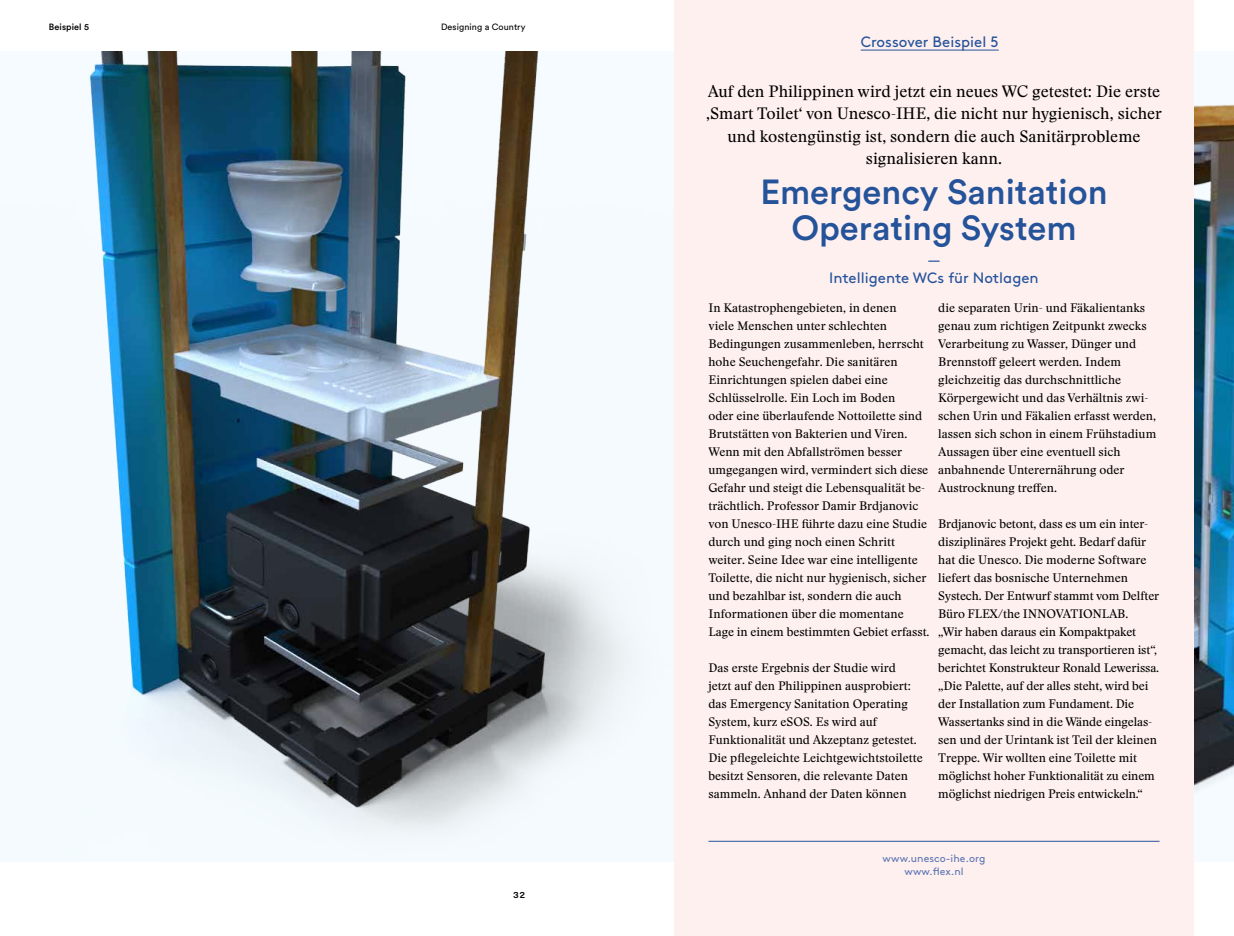
<style>
.page{position:relative;width:1234px;height:936px;background:#fff}
.page>*{position:absolute;margin:0;border:0;box-sizing:border-box;transform-origin:0 0}
.t1{font:500 34.5px/36px "Circular Std";color:#25539a;text-align:center}
.t2{font:16.2px/22.5px "Stanley";color:#000;text-align:center}
.t3{font:15px/18px "Brown";color:#25539a;text-align:center}
.t4{font:12.15px/18px "Stanley";color:#000}
.t5{font:10.5px/13.5px "Brown";color:#5e76b3;text-align:center}
.t6{font:500 10.5px "Nitti Basic";color:#000}
.t7{font:9px "Circular Std";letter-spacing:.01em;color:#000}
.t8{font:500 9px "Circular Std";letter-spacing:.01em;color:#000}
</style>
<div class="page">
<img style="left:0;top:51px;width:674px;height:810px">
<img style="left:1193px;top:51px;width:40px;height:810px">
<div style="left:674px;top:0;width:519px;height:935px;background:#fef0ef"></div>
<hr style="left:860px;top:50px;width:138px;height:1px;background:#25539a">
<hr style="left:708px;top:840px;width:451px;height:1px;background:#25539a">
<p class="t8" style="left:49px;top:21px;width:42px">Beispiel 5</p>
<p class="t7" style="left:441px;top:21px;width:86px">Designing a Country</p>
<p class="t6" style="left:513px;top:888px;width:14px">32</p>
<p class="t3" style="left:860px;top:31px;width:139px">Crossover Beispiel 5</p>
<h2 class="t2" style="left:706px;top:80px;width:457px">Auf den Philippinen wird jetzt ein neues WC getestet: Die erste ‚Smart Toilet‘ von Unesco-IHE, die nicht nur hygienisch, sicher und kostengünstig ist, sondern die auch Sanitärprobleme signalisieren kann.</h2>
<h1 class="t1" style="left:760px;top:173px;width:348px">Emergency Sanitation<br>Operating System</h1>
<p class="t3" style="left:829px;top:249px;width:211px">—<br>Intelligente WCs für Notlagen</p>
<p class="t4" style="left:708px;top:299px;width:222px">In Katastrophengebieten, in denen<br>viele Menschen unter schlechten Bedingungen zusammenleben, herrscht hohe Seuchengefahr. Die sanitären Einrichtungen spielen dabei eine Schlüsselrolle. Ein Loch im Boden<br>oder eine überlaufende Nottoilette sind Brutstätten von Bakterien und Viren.<br>Wenn mit den Abfallströmen besser umgegangen wird, vermindert sich diese Gefahr und steigt die Lebensqualität be&shy;trächtlich. Professor Damir Brdjanovic von Unesco-IHE führte dazu eine Studie durch und ging noch einen Schritt weiter. Seine Idee war eine intelligente Toilette, die nicht nur hygienisch, sicher und bezahlbar ist, sondern die auch Informationen über die momentane Lage in einem bestimmten Gebiet erfasst.</p>
<p class="t4" style="left:708px;top:659px;width:216px">Das erste Ergebnis der Studie wird<br>jetzt auf den Philippinen ausprobiert: das Emergency Sanitation Operating System, kurz eSOS. Es wird auf Funktionalität und Akzeptanz getestet.<br>Die pflegeleichte Leichtgewichtstoilette besitzt Sensoren, die relevante Daten sammeln. Anhand der Daten können</p>
<p class="t4" style="left:938px;top:299px;width:219px">die separaten Urin- und Fäkalientanks genau zum richtigen Zeitpunkt zwecks Verarbeitung zu Wasser, Dünger und Brennstoff geleert werden. Indem gleichzeitig das durchschnittliche Körpergewicht und das Verhältnis zwi&shy;schen Urin und Fäkalien erfasst werden, lassen sich schon in einem Frühstadium Aussagen über eine eventuell sich anbahnende Unterernährung oder Austrocknung treffen.</p>
<p class="t4" style="left:938px;top:515px;width:222px">Brdjanovic betont, dass es um ein inter&shy;disziplinäres Projekt geht. Bedarf dafür hat die Unesco. Die moderne Software liefert das bosnische Unternehmen Systech. Der Entwurf stammt vom Delfter Büro FLEX/the INNOVATIONLAB.<br>„Wir haben daraus ein Kompaktpaket gemacht, das leicht zu transportieren ist“, berichtet Konstrukteur Ronald Lewerissa. „Die Palette, auf der alles steht, wird bei der Installation zum Fundament. Die Wassertanks sind in die Wände eingelas&shy;sen und der Urintank ist Teil der kleinen Treppe. Wir wollten eine Toilette mit möglichst hoher Funktionalität zu einem möglichst niedrigen Preis entwickeln.“</p>
<p class="t5" style="left:882px;top:850px;width:104px">www.unesco-ihe.org www.flex.nl</p>
</div>
